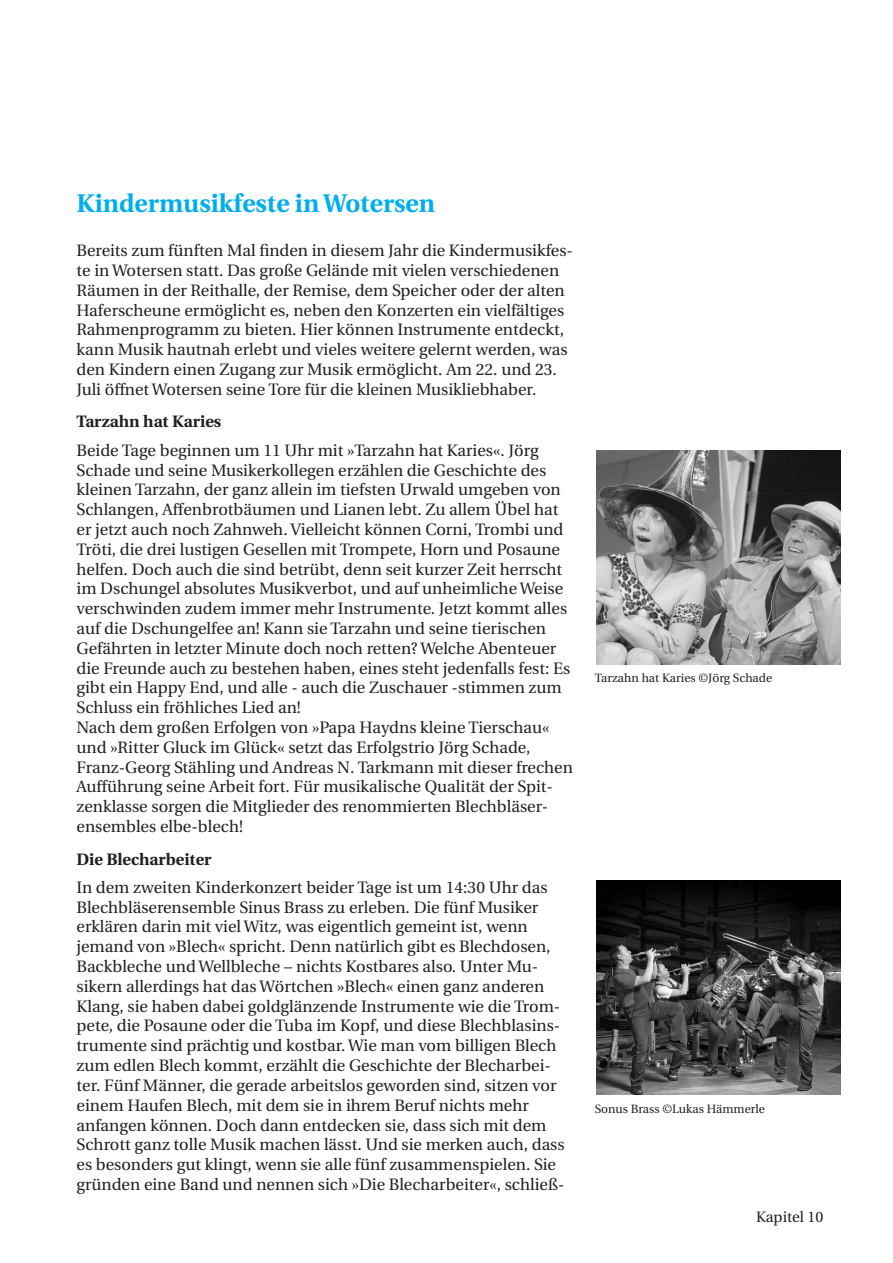
<style>
.page{position:relative;width:893px;height:1263px;background:#fff}
.page>*{position:absolute;margin:0;border:0;box-sizing:border-box;transform-origin:0 0}
.t1{font:700 25.5px "Heuristica";color:#00aeef}
.t2{font:16.5px/19.8px "Heuristica";color:#231f20}
.Überschrift{font:700 16.5px "Heuristica";color:#231f20}
.t3{font:15px "Heuristica";color:#231f20}
.t4{font:12px "Heuristica";color:#231f20}
</style>
<div class="page">
<img style="left:597px;top:450px;width:244px;height:214px">
<img style="left:597px;top:881px;width:244px;height:214px">
<p class="t1" style="left:77px;top:183px;width:360px">Kindermusikfeste in Wotersen</p>
<p class="t2" style="left:77px;top:241px;width:498px">Bereits zum fünften Mal finden in diesem Jahr die Kindermusikfes&shy;te in Wotersen statt. Das große Gelände mit vielen verschiedenen Räumen in der Reithalle, der Remise, dem Speicher oder der alten Haferscheune ermöglicht es, neben den Konzerten ein vielfältiges Rahmenprogramm zu bieten. Hier können Instrumente entdeckt, kann Musik hautnah erlebt und vieles weitere gelernt werden, was den Kindern einen Zugang zur Musik ermöglicht. Am 22. und 23.<br>Juli öffnet Wotersen seine Tore für die kleinen Musikliebhaber.</p>
<p class="Überschrift" style="left:77px;top:409px;width:146px">Tarzahn hat Karies</p>
<p class="t2" style="left:77px;top:440px;width:495px">Beide Tage beginnen um 11 Uhr mit »Tarzahn hat Karies«. Jörg Schade und seine Musikerkollegen erzählen die Geschichte des kleinen Tarzahn, der ganz allein im tiefsten Urwald umgeben von Schlangen, Affenbrotbäumen und Lianen lebt. Zu allem Übel hat er jetzt auch noch Zahnweh. Vielleicht können Corni, Trombi und Tröti, die drei lustigen Gesellen mit Trompete, Horn und Posaune helfen. Doch auch die sind betrübt, denn seit kurzer Zeit herrscht im Dschungel absolutes Musikverbot, und auf unheimliche Weise verschwinden zudem immer mehr Instrumente. Jetzt kommt alles auf die Dschungelfee an! Kann sie Tarzahn und seine tierischen Gefährten in letzter Minute doch noch retten? Welche Abenteuer die Freunde auch zu bestehen haben, eines steht jedenfalls fest: Es gibt ein Happy End, und alle - auch die Zuschauer -stimmen zum Schluss ein fröhliches Lied an!</p>
<p class="t2" style="left:77px;top:718px;width:498px">Nach dem großen Erfolgen von »Papa Haydns kleine Tierschau« und »Ritter Gluck im Glück« setzt das Erfolgstrio Jörg Schade, Franz-Georg Stähling und Andreas N. Tarkmann mit dieser frechen Aufführung seine Arbeit fort. Für musikalische Qualität der Spit&shy;zenklasse sorgen die Mitglieder des renommierten Blechbläser&shy;ensembles elbe-blech!</p>
<p class="Überschrift" style="left:77px;top:846px;width:137px">Die Blecharbeiter</p>
<p class="t2" style="left:77px;top:877px;width:490px">In dem zweiten Kinderkonzert beider Tage ist um 14:30 Uhr das Blechbläserensemble Sinus Brass zu erleben. Die fünf Musiker erklären darin mit viel Witz, was eigentlich gemeint ist, wenn jemand von »Blech« spricht. Denn natürlich gibt es Blechdosen, Backbleche und Wellbleche – nichts Kostbares also. Unter Mu&shy;sikern allerdings hat das Wörtchen »Blech« einen ganz anderen Klang, sie haben dabei goldglänzende Instrumente wie die Trom&shy;pete, die Posaune oder die Tuba im Kopf, und diese Blechblasins&shy;trumente sind prächtig und kostbar. Wie man vom billigen Blech zum edlen Blech kommt, erzählt die Geschichte der Blecharbei&shy;ter. Fünf Männer, die gerade arbeitslos geworden sind, sitzen vor einem Haufen Blech, mit dem sie in ihrem Beruf nichts mehr anfangen können. Doch dann entdecken sie, dass sich mit dem Schrott ganz tolle Musik machen lässt. Und sie merken auch, dass es besonders gut klingt, wenn sie alle fünf zusammenspielen. Sie gründen eine Band und nennen sich »Die Blecharbeiter«, schließ-</p>
<p class="t4" style="left:595px;top:669px;width:179px">Tarzahn hat Karies ©Jörg Schade</p>
<p class="t4" style="left:595px;top:1100px;width:172px">Sonus Brass ©Lukas Hämmerle</p>
<p class="t3" style="left:756px;top:1206px;width:69px">Kapitel 10</p>
</div>
